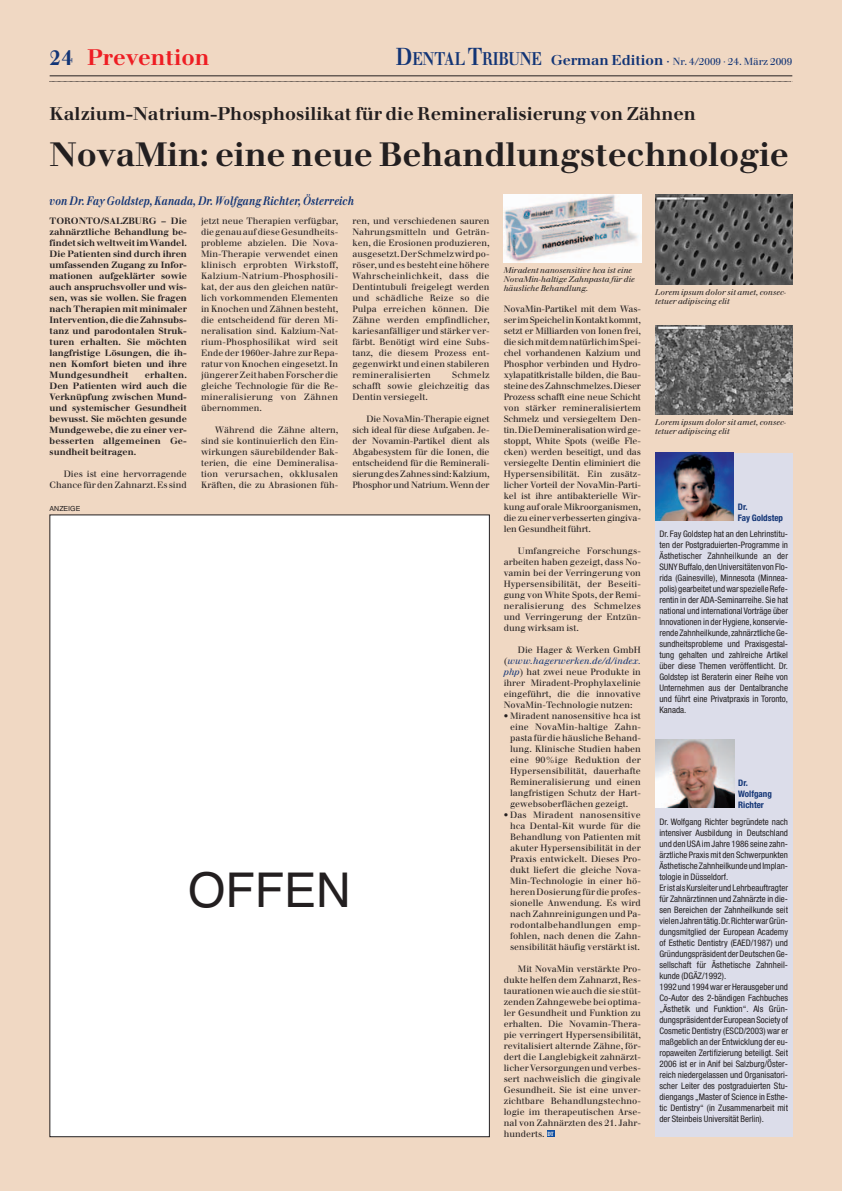
<style>
.page{position:relative;width:842px;height:1191px;background:#f0d8c3}
.page>*{position:absolute;margin:0;border:0;box-sizing:border-box;transform-origin:0 0}
.t1{font:48px "Helvetica";color:#231f20}
.t2{font:700 33px "Walbaum";letter-spacing:-.005em;color:#231f20}
.t3{font:700 22px "Walbaum";color:#ee1d23}
.t4{font:700 18px "Walbaum";color:#231f20}
.t5{font:italic 700 12px "Walbaum";color:#133576;scale:.8 1}
.t6{font:10px "Walbaum";color:#133576}
.t7{font:9px/11px "Walbaum";color:#231f20;text-align:justify}
.t8{font:condensed 9px/11px "Helvetica Neue";color:#231f20;text-align:justify}
.t9{font:700 9px/11px "Walbaum";letter-spacing:-.005em;color:#231f20;text-align:justify}
.t10{font:700 condensed 9px/11px "Helvetica Neue";color:#133576}
.t11{font:italic 8px/9px "Walbaum";color:#231f20}
.t12{font:7px "Helvetica";color:#231f20}
.s1{font-size:21px;color:#133576}
.s2{font-family:"Walbaum Bold Os F";font-size:24px}
.s3{font-family:"Walbaum Bold Os F";font-size:18px}
.s4{font-weight:700;font-size:14px}
.s5{font-size:14px}
.s6{font-style:italic;color:#133576}
</style>
<div class="page">
<hr style="left:50px;top:76px;width:742px;height:1px;background:#231f20">
<svg style="left:50px;top:81px;width:743px;height:1px"></svg>
<div style="left:547px;top:1130px;width:7px;height:7px;background:#0d4da1"></div>
<div style="left:50px;top:515px;width:439px;height:622px;background:#fff"></div>
<div style="left:655px;top:453px;width:137px;height:684px;background:#dcddea"></div>
<img style="left:504px;top:195px;width:137px;height:67px">
<img style="left:655px;top:195px;width:137px;height:89px">
<img style="left:655px;top:325px;width:137px;height:89px">
<img style="left:655px;top:453px;width:79px;height:67px">
<img style="left:655px;top:739px;width:79px;height:68px">
<h3 class="t3" style="left:50px;top:50px;width:161px"><span class="s1">24</span> Prevention</h3>
<p class="t6" style="left:396px;top:58px;width:398px"><span class="s2">D</span><span class="s3">ENTAL</span> <span class="s2">T</span><span class="s3">RIBUNE</span> <span class="s4">German Edition</span> <span class="s5">·</span> Nr. 4/2009 · 24. März 2009</p>
<h3 class="t4" style="left:50px;top:107px;width:648px">Kalzium-Natrium-Phosphosilikat für die Remineralisierung von Zähnen</h3>
<h2 class="t2" style="left:50px;top:142px;width:741px">NovaMin: eine neue Behandlungstechnologie</h2>
<h3 class="t5" style="left:50px;top:196px;width:382px">von Dr. Fay Goldstep, Kanada, Dr. Wolfgang Richter, Österreich</h3>
<p class="t9" style="left:50px;top:216px;width:139px">TORONTO/SALZBURG – Die zahnärztliche Behandlung be&shy;findet sich weltweit im Wandel.<br>Die Patienten sind durch ihren umfassenden Zugang zu Infor&shy;mationen aufgeklärter sowie auch anspruchsvoller und wis&shy;sen, was sie wollen. Sie fragen nach Therapien mit minimaler Intervention, die die Zahnsubs&shy;tanz und parodontalen Struk&shy;turen erhalten. Sie möchten langfristige Lösungen, die ih&shy;nen Komfort bieten und ihre Mundgesundheit</p>
<p class="t9" style="left:50px;top:370px;width:139px;text-indent:95px">erhalten.<br>Den Patienten wird auch die Verknüpfung zwischen Mund&shy;und systemischer Gesundheit bewusst. Sie möchten gesunde Mundgewebe, die zu einer ver&shy;besserten allgemeinen Ge&shy;sundheit beitragen.</p>
<p class="t7" style="left:50px;top:469px;width:139px;text-align:right">Dies ist eine hervorragende<br>Chance für den Zahnarzt. Es sind</p>
<p class="t12" style="left:50px;top:506px;width:32px">ANZEIGE</p>
<p class="t7" style="left:201px;top:216px;width:139px">jetzt neue Therapien verfügbar, die genau auf diese Gesundheits&shy;probleme abzielen. Die Nova-Min-Therapie verwendet einen klinisch erprobten Wirkstoff, Kalzium-Natrium-Phosphosili&shy;kat, der aus den gleichen natür&shy;lich vorkommenden Elementen in Knochen und Zähnen besteht, die entscheidend für deren Mi&shy;neralisation sind. Kalzium-Nat&shy;rium-Phosphosilikat wird seit Ende der 1960er-Jahre zur Repa&shy;ratur von Knochen eingesetzt. In jüngerer Zeit haben Forscher die gleiche Technologie für die Re&shy;mineralisierung von Zähnen übernommen.</p>
<p class="t7" style="left:201px;top:425px;width:139px;text-indent:14px">Während die Zähne altern, sind sie kontinuierlich den Ein&shy;wirkungen säurebildender Bak&shy;terien, die eine Demineralisa&shy;tion verursachen, okklusalen Kräften, die zu Abrasionen füh-</p>
<p class="t7" style="left:352px;top:216px;width:139px">ren, und verschiedenen sauren Nahrungsmitteln und Geträn&shy;ken, die Erosionen produzieren, ausgesetzt. Der Schmelz wird po&shy;röser, und es besteht eine höhere Wahrscheinlichkeit, dass die Dentintubuli freigelegt werden und schädliche Reize so die Pulpa erreichen können. Die Zähne werden empfindlicher, kariesanfälliger und stärker ver&shy;färbt. Benötigt wird eine Subs&shy;tanz, die diesem Prozess ent&shy;gegenwirkt und einen stabileren remineralisierten</p>
<p class="t7" style="left:352px;top:370px;width:139px;text-indent:100px">Schmelz schafft sowie gleichzeitig das Dentin versiegelt.</p>
<p class="t7" style="left:352px;top:414px;width:139px;text-indent:14px">Die NovaMin-Therapie eignet sich ideal für diese Aufgaben. Je&shy;der Novamin-Partikel dient als Abgabesystem für die Ionen, die entscheidend für die Reminerali&shy;sierung des Zahnes sind: Kalzium, Phosphor und Natrium. Wenn der</p>
<h1 class="t1" style="left:188px;top:872px;width:164px">OFFEN</h1>
<p class="t11" style="left:504px;top:267px;width:133px">Miradent nanosensitive hca ist eine<br>NovaMin-haltige Zahnpasta für die häusliche Behandlung.</p>
<p class="t7" style="left:504px;top:304px;width:139px">NovaMin-Partikel mit dem Was&shy;ser im Speichel in Kontakt kommt, setzt er Milliarden von Ionen frei, die sich mit dem natürlich im Spei&shy;chel vorhandenen Kalzium und Phosphor verbinden und Hydro&shy;xylapatitkristalle bilden, die Bau&shy;steine des Zahnschmelzes. Dieser Prozess schafft eine neue Schicht von stärker remineralisiertem Schmelz und versiegeltem Den&shy;tin. Die Demineralisation wird ge&shy;stoppt, White Spots (weiße Fle&shy;cken) werden beseitigt, und das versiegelte Dentin eliminiert die Hypersensibilität. Ein zusätz&shy;licher Vorteil der NovaMin-Parti&shy;kel ist ihre antibakterielle Wir&shy;kung auf orale Mikroorganismen, die zu einer verbesserten gingiva&shy;len Gesundheit führt.</p>
<p class="t7" style="left:504px;top:546px;width:139px;text-indent:14px">Umfangreiche Forschungs&shy;arbeiten haben gezeigt, dass No&shy;vamin bei der Verringerung von Hypersensibilität, der Beseiti&shy;gung von White Spots, der Remi&shy;neralisierung des Schmelzes und Verringerung der Entzün&shy;dung wirksam ist.</p>
<p class="t7" style="left:504px;top:645px;width:139px;text-indent:14px">Die Hager &amp; Werken GmbH (<span class="s6">www.hagerwerken.de/d/index. php</span>) hat zwei neue Produkte in ihrer Miradent-Prophylaxelinie eingeführt, die die innovative NovaMin-Technologie nutzen:</p>
<p class="t7" style="left:510px;top:711px;width:132px;text-indent:-6px">• Miradent nanosensitive hca ist eine NovaMin-haltige Zahn&shy;pasta für die häusliche Behand&shy;lung. Klinische Studien haben eine 90%ige Reduktion der Hypersensibilität, dauerhafte Remineralisierung und einen langfristigen Schutz der Hart&shy;gewebsoberflächen gezeigt.</p>
<p class="t7" style="left:510px;top:810px;width:132px;text-indent:-6px">• Das Miradent nanosensitive hca Dental-Kit wurde für die Behandlung von Patienten mit akuter Hypersensibilität in der Praxis entwickelt. Dieses Pro&shy;dukt liefert die gleiche Nova-Min-Technologie in einer hö&shy;heren Dosierung für die profes&shy;sionelle Anwendung. Es wird nach Zahnreinigungen und Pa&shy;rodontalbehandlungen emp&shy;fohlen, nach denen die Zahn&shy;sensibilität häufig verstärkt ist.</p>
<p class="t7" style="left:504px;top:964px;width:139px;text-indent:14px">Mit NovaMin verstärkte Pro&shy;dukte helfen dem Zahnarzt, Res&shy;taurationen wie auch die sie stüt&shy;zenden Zahngewebe bei optima&shy;ler Gesundheit und Funktion zu erhalten. Die Novamin-Thera&shy;pie verringert Hypersensibilität, revitalisiert alternde Zähne, för&shy;dert die Langlebigkeit zahnärzt&shy;licher Versorgungen und verbes&shy;sert nachweislich die gingivale Gesundheit. Sie ist eine unver&shy;zichtbare Behandlungstechno&shy;logie im therapeutischen Arse&shy;nal von Zahnärzten des 21. Jahr&shy;hunderts. <sup>DT</sup></p>
<p class="t11" style="left:655px;top:288px;width:133px">Lorem ipsum dolor sit amet, consec&shy;tetuer adipiscing elit</p>
<p class="t11" style="left:655px;top:419px;width:133px">Lorem ipsum dolor sit amet, consec&shy;tetuer adipiscing elit</p>
<p class="t10" style="left:738px;top:502px;width:47px">Dr.<br>Fay Goldstep</p>
<p class="t8" style="left:659px;top:529px;width:130px">Dr. Fay Goldstep hat an den Lehrinstitu&shy;ten der Postgraduierten-Programme in Ästhetischer Zahnheilkunde an der SUNY Buffalo,den Universitäten von Flo&shy;rida (Gainesville), Minnesota (Minnea&shy;polis) gearbeitet und war spezielle Refe&shy;rentin in der ADA-Seminarreihe. Sie hat national und international Vorträge über Innovationen in der Hygiene, konservie&shy;rende Zahnheilkunde,zahnärztliche Ge&shy;sundheitsprobleme und Praxisgestal&shy;tung gehalten und zahlreiche Artikel über diese Themen veröffentlicht. Dr.<br>Goldstep ist Beraterin einer Reihe von Unternehmen aus der Dentalbranche und führt eine Privatpraxis in Toronto, Kanada.</p>
<p class="t10" style="left:738px;top:778px;width:35px">Dr.<br>Wolfgang<br>Richter</p>
<p class="t8" style="left:659px;top:817px;width:130px;text-align:left">Dr. Wolfgang Richter begründete nach intensiver Ausbildung in Deutschland und den USA im Jahre 1986 seine zahn&shy;ärztliche Praxis mit den Schwerpunkten Ästhetische Zahnheilkunde und Implan&shy;tologie in Düsseldorf.<br>Er ist als Kursleiter und Lehrbeauftragter für Zahnärztinnen und Zahnärzte in die&shy;sen Bereichen der Zahnheilkunde seit vielen Jahren tätig.Dr.Richter war Grün&shy;dungsmitglied der European Academy of Esthetic Dentistry (EAED/1987) und Gründungspräsident der Deutschen Ge&shy;sellschaft für Ästhetische Zahnheil&shy;kunde (DGÄZ/1992).<br>1992 und 1994 war er Herausgeber und Co-Autor des 2-bändigen Fachbuches „Ästhetik und Funktion“. Als Grün&shy;dungspräsident der European Society of Cosmetic Dentistry (ESCD/2003) war er maßgeblich an der Entwicklung der eu&shy;ropaweiten Zertifizierung beteiligt. Seit 2006 ist er in Anif bei Salzburg/Öster&shy;reich niedergelassen und Organisatori&shy;scher Leiter des postgraduierten Stu&shy;diengangs „Master of Science in Esthe&shy;tic Dentistry“ (in Zusammenarbeit mit der Steinbeis Universität Berlin).</p>
</div>
